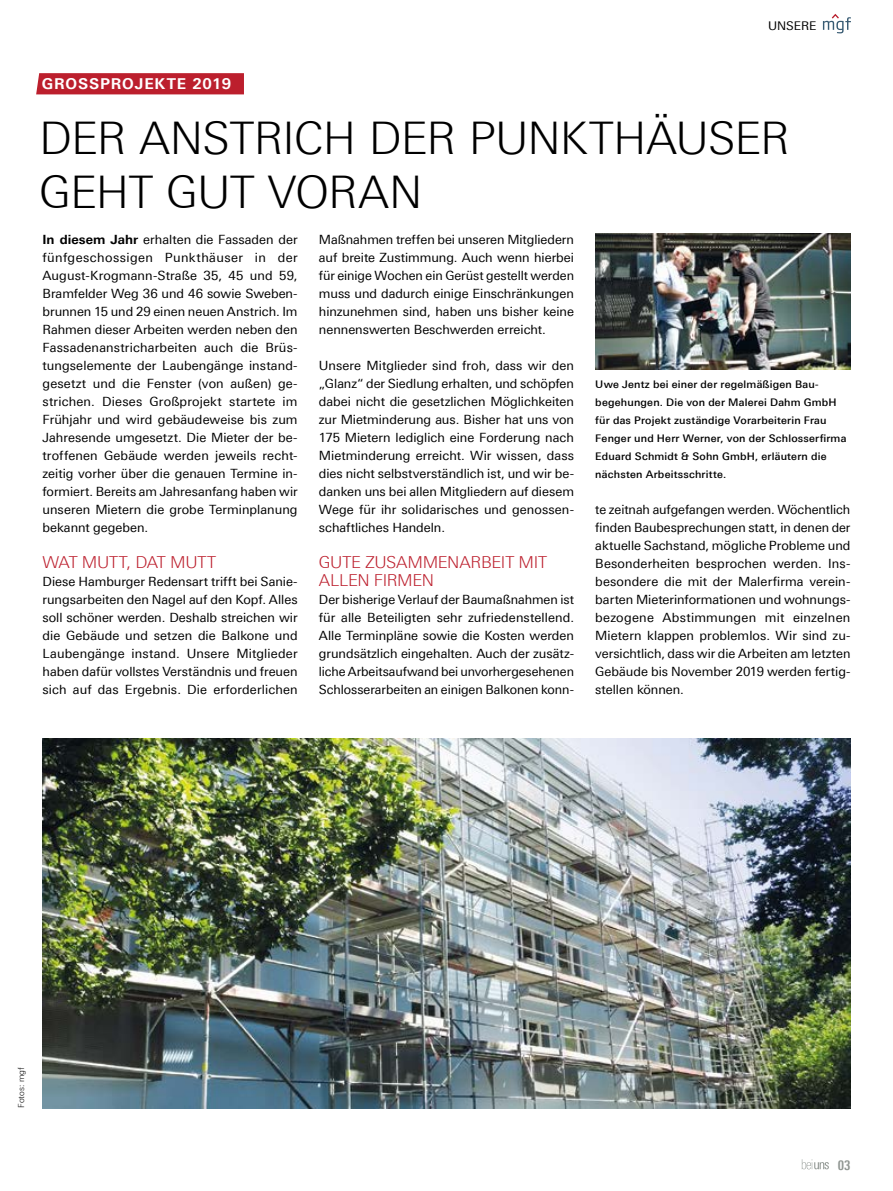
<style>
.page{position:relative;width:893px;height:1191px;background:#fff}
.page>*{position:absolute;margin:0;border:0;box-sizing:border-box;transform-origin:0 0}
.t1{font:300 45px/54px "Linotype Univers 330";letter-spacing:-.02em;color:#000}
.t2{font:300 16.5px/18px "Linotype Univers 330";letter-spacing:-.025em;color:#bc1f2d}
.t3{font:700 15px "Linotype Univers 630";letter-spacing:.055em;color:#fff}
.t4{font:700 13.5px "Linotype Univers 620 Cn";color:#909692}
.t5{font:12.75px/18px "Linotype Univers 430";color:#000;text-align:justify}
.t6{font:12px "Linotype Univers 430";color:#000}
.t7{font:500 10.5px/18px "Linotype Univers 530";letter-spacing:.02em;color:#000}
.t8{font:300 8.25px "Linotype Univers 330";letter-spacing:.02em;color:#000}
.s1{font-family:"Linotype Univers 630";font-weight:700}
</style>
<div class="page">
<svg style="left:823px;top:14px;width:28px;height:19px"></svg>
<svg style="left:802px;top:1159px;width:27px;height:10px"></svg>
<div style="left:36px;top:73px;width:208px;height:21px;background:#bc1f2d"></div>
<img style="left:43px;top:739px;width:807px;height:369px">
<img style="left:595px;top:234px;width:255px;height:136px">
<p class="t3" style="left:42px;top:75px;width:191px">GROSSPROJEKTE 2019</p>
<p class="t6" style="left:768px;top:19px;width:50px">UNSERE</p>
<h1 class="t1" style="left:39px;top:110px;width:752px">DER ANSTRICH DER PUNKTHÄUSER<br>GEHT GUT VORAN</h1>
<p class="t5" style="left:43px;top:230px;width:257px"><span class="s1">In diesem Jahr</span> erhalten die Fassaden der fünfgeschossigen Punkthäuser in der August-Krogmann-Straße 35, 45 und 59, Bramfelder Weg 36 und 46 sowie Sweben&shy;brunnen 15 und 29 einen neuen Anstrich. Im Rahmen dieser Arbeiten werden neben den Fassadenanstricharbeiten auch die Brüs&shy;tungselemente der Laubengänge instand&shy;gesetzt und die Fenster (von außen) ge&shy;strichen. Dieses Großprojekt startete im Frühjahr und wird gebäudeweise bis zum Jahresende umgesetzt. Die Mieter der be&shy;troffenen Gebäude werden jeweils recht&shy;zeitig vorher über die genauen Termine in&shy;formiert. Bereits am Jahresanfang haben wir unseren Mietern die grobe Terminplanung bekannt gegeben.</p>
<p class="t2" style="left:43px;top:553px;width:175px">WAT MUTT, DAT MUTT</p>
<p class="t5" style="left:43px;top:572px;width:257px">Diese Hamburger Redensart trifft bei Sanie&shy;rungsarbeiten den Nagel auf den Kopf. Alles soll schöner werden. Deshalb streichen wir die Gebäude und setzen die Balkone und Laubengänge instand. Unsere Mitglieder haben dafür vollstes Verständnis und freuen sich auf das Ergebnis. Die erforderlichen</p>
<p class="t5" style="left:319px;top:230px;width:257px">Maßnahmen treffen bei unseren Mitgliedern auf breite Zustimmung. Auch wenn hierbei für einige Wochen ein Gerüst gestellt werden muss und dadurch einige Einschränkungen hinzunehmen sind, haben uns bisher keine nennenswerten Beschwerden erreicht.</p>
<p class="t5" style="left:319px;top:356px;width:257px">Unsere Mitglieder sind froh, dass wir den „Glanz“ der Siedlung erhalten, und schöpfen dabei nicht die gesetzlichen Möglichkeiten zur Mietminderung aus. Bisher hat uns von 175 Mietern lediglich eine Forderung nach Mietminderung erreicht. Wir wissen, dass dies nicht selbstverständlich ist, und wir be&shy;danken uns bei allen Mitgliedern auf diesem Wege für ihr solidarisches und genossen&shy;schaftliches Handeln.</p>
<p class="t2" style="left:319px;top:553px;width:230px">GUTE ZUSAMMENARBEIT MIT<br>ALLEN FIRMEN</p>
<p class="t5" style="left:319px;top:590px;width:257px">Der bisherige Verlauf der Baumaßnahmen ist für alle Beteiligten sehr zufriedenstellend.<br>Alle Terminpläne sowie die Kosten werden grundsätzlich eingehalten. Auch der zusätz&shy;liche Arbeitsaufwand bei unvorhergesehenen Schlosserarbeiten an einigen Balkonen konn-</p>
<p class="t7" style="left:595px;top:375px;width:253px">Uwe Jentz bei einer der regelmäßigen Bau&shy;begehungen. Die von der Malerei Dahm GmbH für das Projekt zuständige Vorarbeiterin Frau Fenger und Herr Werner, von der Schlosserfirma Eduard Schmidt &amp; Sohn GmbH, erläutern die nächsten Arbeitsschritte.</p>
<p class="t5" style="left:595px;top:500px;width:257px">te zeitnah aufgefangen werden. Wöchentlich finden Baubesprechungen statt, in denen der aktuelle Sachstand, mögliche Probleme und Besonderheiten besprochen werden. Ins&shy;besondere die mit der Malerfirma verein&shy;barten Mieterinformationen und wohnungs&shy;bezogene Abstimmungen mit einzelnen Mietern klappen problemlos. Wir sind zu&shy;versichtlich, dass wir die Arbeiten am letzten Gebäude bis November 2019 werden fertig&shy;stellen können.</p>
<p class="t8" style="left:16px;top:1108px;width:43px;rotate:-90deg">Fotos: mgf</p>
<p class="t4" style="left:838px;top:1156px;width:14px">03</p>
</div>
